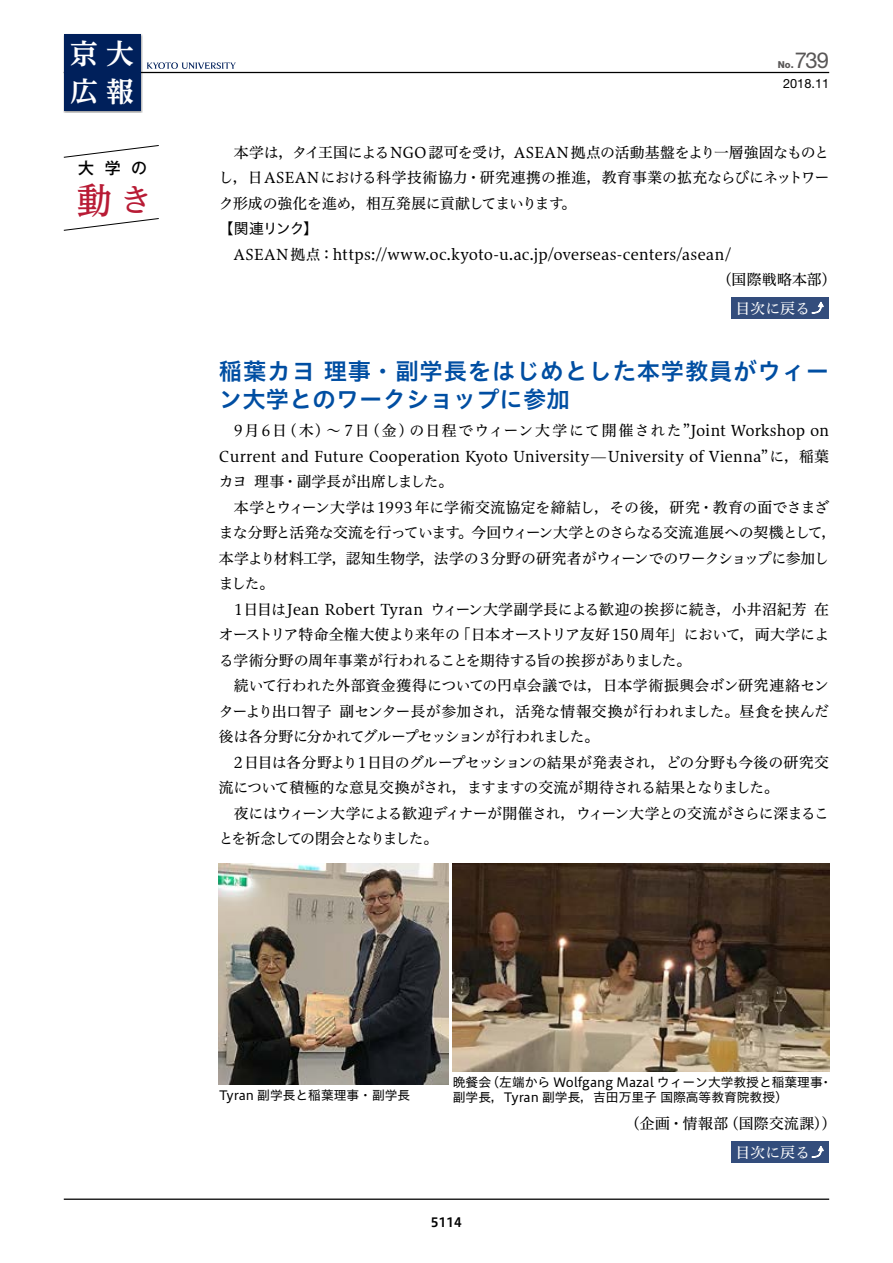
<style>
.page{position:relative;width:893px;height:1263px;background:#fff}
.page>*{position:absolute;margin:0;border:0;box-sizing:border-box;transform-origin:0 0}
.t1{font:500 36.15px "UD Reimin Pro";color:#b81b35}
.t2{font:700 27.75px/38.2px "UD Reimin Pro";color:#fff}
.t3{font:23.4px/27.6px "Hiragino UD Sans Std W6";letter-spacing:.03em;color:#004ea2}
.t4{font:22.05px "Helvetica Neue LT Std";color:#595757}
.t5{font:500 15.9px "Gothic MB101 Pro";color:#000}
.t6{font:14.85px/25.5px "Hiragino UD Serif Std N W4";letter-spacing:-.005em;color:#000;text-align:justify}
.t7{font:14.85px/25.5px "Hiragino UD Serif Std N W4";letter-spacing:-.025em;color:#000}
.t8{font:14.85px/25.5px "Hiragino UD Serif Std N W4";letter-spacing:-.035em;color:#000}
.t9{font:14.85px/25.5px "Hiragino UD Serif Std N W4";letter-spacing:-.055em;color:#000}
.t10{font:14.85px/28.8px "Hiragino UD Serif Std N W4";letter-spacing:.02em;color:#000}
.t11{font:14.85px "Hiragino UD Sans Std N W4";letter-spacing:-.075em;color:#000}
.t12{font:14.85px "Hiragino UD Serif Std N W4";color:#fff}
.t13{font:12.75px "Hiragino UD Sans Std W4";color:#000}
.t14{font:12.75px "Helvetica Neue LT Std";color:#000}
.t15{font:12.75px "Hiragino UD Sans Std W6";color:#000}
.t16{font:800 9.6px "Helvetica Neue LT Std";color:#595757}
.s1{font-size:31.95px}
.s2{font-family:"Shin Go Pr 6 N";font-weight:900}
.s3{color:#fff}
.s4{font-family:"Shin Go Pr 6 N";font-weight:900;color:#fff}
</style>
<div class="page">
<hr style="left:64px;top:1198px;width:765px;height:2px;background:#000">
<svg style="left:63px;top:218px;width:96px;height:13px"></svg>
<svg style="left:63px;top:145px;width:96px;height:13px"></svg>
<hr style="left:64px;top:72px;width:765px;height:1px;background:#000">
<div style="left:64px;top:33px;width:79px;height:80px;background:#000;opacity:.4"></div>
<div style="left:64px;top:34px;width:76px;height:77px;background:#00205b"></div>
<svg style="left:147px;top:62px;width:89px;height:7px"></svg>
<div style="left:731px;top:298px;width:98px;height:21px;background:#334d7c"></div>
<svg style="left:811px;top:301px;width:13px;height:13px"></svg>
<div style="left:731px;top:1142px;width:98px;height:21px;background:#334d7c"></div>
<svg style="left:811px;top:1146px;width:13px;height:12px"></svg>
<img style="left:219px;top:863px;width:230px;height:221px">
<img style="left:453px;top:863px;width:376px;height:208px">
<h2 class="t2" style="left:70px;top:34px;width:65px">京大広報</h2>
<p class="t5" style="left:78px;top:155px;width:71px">大学の</p>
<h1 class="t1" style="left:77px;top:170px;width:77px">動<span class="s1">き</span></h1>
<p class="t16" style="left:778px;top:59px;width:17px">No.</p>
<h3 class="t4" style="left:795px;top:47px;width:36px">739</h3>
<p class="t14" style="left:783px;top:76px;width:48px">2018.11</p>
<p class="t6" style="left:219px;top:138px;width:612px;text-indent:15px">本学は，タイ王国によるNGO 認可を受け，ASEAN拠点の活動基盤をより一層強固なものとし，日ASEANにおける科学技術協力・研究連携の推進，教育事業の拡充ならびにネットワーク形成の強化を進め，相互発展に貢献してまいります。</p>
<p class="t11" style="left:219px;top:217px;width:101px">【関連リンク】</p>
<p class="t6" style="left:717px;top:241px;width:121px;text-indent:-483px">ASEAN拠点：https://www.oc.kyoto-u.ac.jp/overseas-centers/asean/<br>（国際戦略本部）</p>
<p class="t12" style="left:736px;top:297px;width:91px">目次に戻る<span class="s2">⤴</span></p>
<h3 class="t3" style="left:219px;top:356px;width:612px">稲葉カヨ 理事・副学長をはじめとした本学教員がウィーン大学とのワークショップに参加</h3>
<p class="t6" style="left:219px;top:417px;width:612px;text-indent:15px">9月6日（木）～ 7日（金）の日程でウィーン大学にて開催された”Joint Workshop on Current and Future Cooperation Kyoto University—University of Vienna”に，稲葉カヨ 理事・副学長が出席しました。</p>
<p class="t7" style="left:219px;top:494px;width:619px;text-indent:15px">本学とウィーン大学は1993 年に学術交流協定を締結し，その後，研究・教育の面でさまざまな分野と活発な交流を行っています。今回ウィーン大学とのさらなる交流進展への契機として，本学より材料工学，認知生物学，法学の3分野の研究者がウィーンでのワークショップに参加しました。</p>
<p class="t6" style="left:219px;top:596px;width:612px;text-indent:15px">1日目はJean Robert Tyran ウィーン大学副学長による歓迎の挨拶に続き，小井沼紀芳 在オーストリア特命全権大使より来年の「日本オーストリア友好150周年」において，両大学による学術分野の周年事業が行われることを期待する旨の挨拶がありました。</p>
<p class="t6" style="left:219px;top:672px;width:612px;text-indent:15px">続いて行われた外部資金獲得についての円卓会議では，日本学術振興会ボン研究連絡センターより出口智子 副センター長が参加され，活発な情報交換が行われました。昼食を挟んだ後は各分野に分かれてグループセッションが行われました。</p>
<p class="t8" style="left:219px;top:749px;width:612px;text-indent:15px">2日目は各分野より1日目のグループセッションの結果が発表され，どの分野も今後の研究交流について積極的な意見交換がされ，ますますの交流が期待される結果となりました。</p>
<p class="t9" style="left:219px;top:800px;width:612px;text-indent:15px">夜にはウィーン大学による歓迎ディナーが開催され，ウィーン大学との交流がさらに深まることを祈念しての閉会となりました。</p>
<p class="t13" style="left:453px;top:1073px;width:381px">晩餐会（左端から Wolfgang Mazal ウィーン大学教授と稲葉理事・</p>
<p class="t13" style="left:219px;top:1085px;width:193px">Tyran 副学長と稲葉理事・副学長</p>
<p class="t13" style="left:453px;top:1087px;width:337px">副学長，Tyran 副学長，吉田万里子 国際高等教育院教授）</p>
<p class="t15" style="left:431px;top:1213px;width:33px">5114</p>
<p class="t10" style="left:736px;top:1108px;width:102px;text-indent:-111px">（企画・情報部（国際交流課））<span class="s3">目次に戻る</span><span class="s4">⤴</span></p>
</div>
